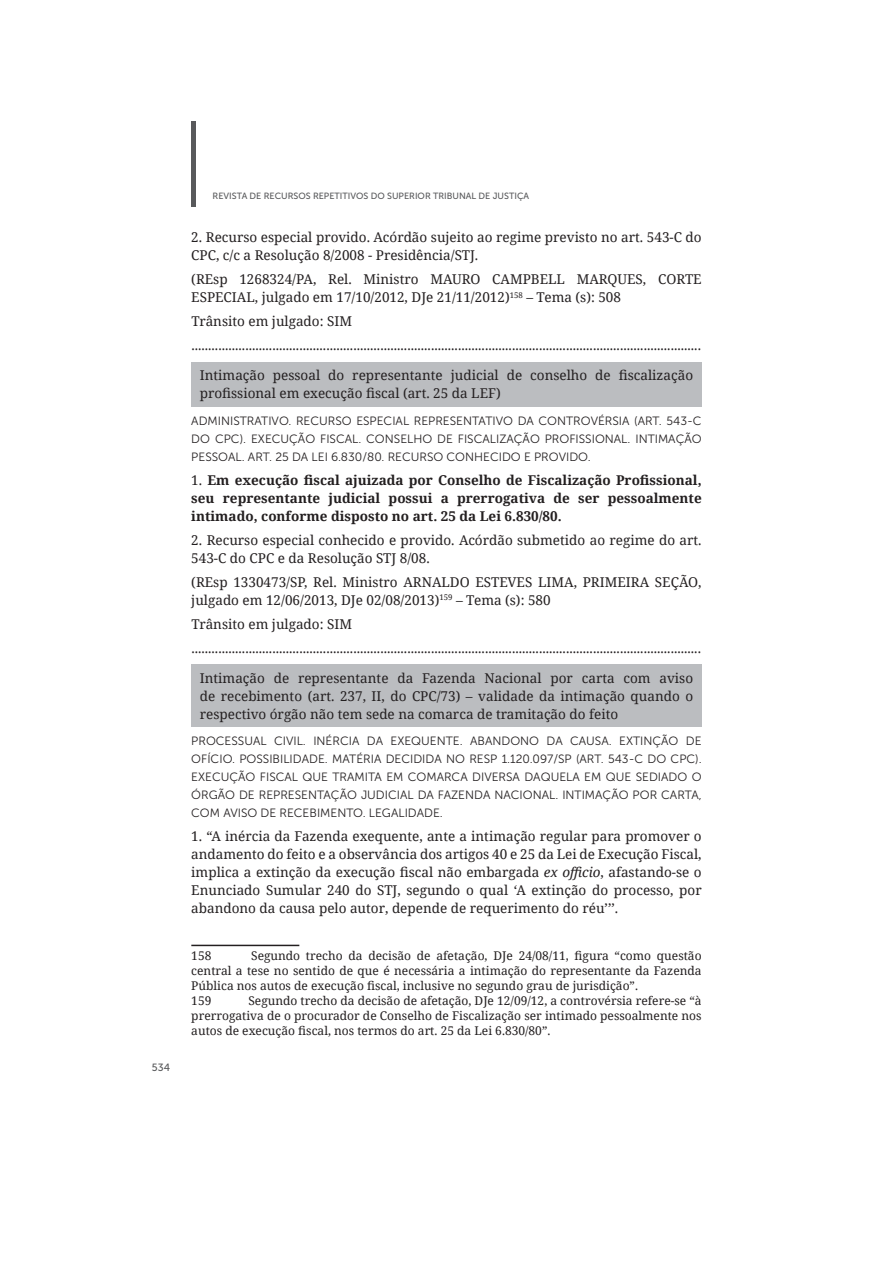
<style>
.page{position:relative;width:893px;height:1263px;background:#fff}
.page>*{position:absolute;margin:0;border:0;box-sizing:border-box;transform-origin:0 0}
.t1{font:13.5px/18px "Noto Serif";color:#231f20}
.t2{font:700 13.5px/18px "Noto Serif";color:#231f20;text-align:justify}
.t3{font:12px/18px "Museo Sans 300";color:#231f20;text-align:justify}
.t4{font:12px/15px "Noto Serif";color:#231f20}
.t5{font:10.5px "Museo Sans 500";color:#58595b}
.t6{font:9px "Museo Sans 500";color:#58595b}
.s1{font-weight:400}
.s2{font-style:italic}
</style>
<div class="page">
<div style="left:191px;top:121px;width:5px;height:85px;background:#58595b"></div>
<div style="left:191px;top:362px;width:511px;height:45px;background:#bbbdc0"></div>
<div style="left:191px;top:665px;width:511px;height:62px;background:#bbbdc0"></div>
<hr style="left:191px;top:945px;width:108px;height:1px;background:#231f20">
<p class="t5" style="left:152px;top:1064px;width:20px">534</p>
<p class="t6" style="left:213px;top:193px;width:318px">REVISTA DE RECURSOS REPETITIVOS DO SUPERIOR TRIBUNAL DE JUSTIÇA</p>
<p class="t1" style="left:191px;top:228px;width:512px">2. Recurso especial provido. Acórdão sujeito ao regime previsto no art. 543-C do<br>CPC, c/c a Resolução 8/2008 - Presidência/STJ.</p>
<p class="t1" style="left:191px;top:270px;width:512px">(REsp 1268324/PA, Rel. Ministro MAURO CAMPBELL MARQUES, CORTE<br>ESPECIAL, julgado em 17/10/2012, DJe 21/11/2012)<sup>158</sup> – Tema (s): 508</p>
<p class="t1" style="left:191px;top:309px;width:511px;line-height:24px">Trânsito em julgado: SIM .......................................................................................................................................................</p>
<p class="t1" style="left:200px;top:366px;width:495px">Intimação pessoal do representante judicial de conselho de fiscalização profissional em execução fiscal (art. 25 da LEF)</p>
<p class="t3" style="left:191px;top:413px;width:512px">ADMINISTRATIVO. RECURSO ESPECIAL REPRESENTATIVO DA CONTROVÉRSIA (ART. 543-C DO CPC). EXECUÇÃO FISCAL. CONSELHO DE FISCALIZAÇÃO PROFISSIONAL. INTIMAÇÃO PESSOAL. ART. 25 DA LEI 6.830/80. RECURSO CONHECIDO E PROVIDO.</p>
<p class="t2" style="left:191px;top:470px;width:512px"><span class="s1">1.</span> Em execução fiscal ajuizada por Conselho de Fiscalização Profissional, seu representante judicial possui a prerrogativa de ser pessoalmente intimado, conforme disposto no art. 25 da Lei 6.830/80.</p>
<p class="t1" style="left:191px;top:530px;width:512px">2. Recurso especial conhecido e provido. Acórdão submetido ao regime do art.<br>543-C do CPC e da Resolução STJ 8/08.</p>
<p class="t1" style="left:191px;top:572px;width:512px">(REsp 1330473/SP, Rel. Ministro ARNALDO ESTEVES LIMA, PRIMEIRA SEÇÃO, julgado em 12/06/2013, DJe 02/08/2013)<sup>159</sup> – Tema (s): 580</p>
<p class="t1" style="left:191px;top:611px;width:511px;line-height:24px">Trânsito em julgado: SIM .......................................................................................................................................................</p>
<p class="t1" style="left:200px;top:669px;width:495px;text-align:justify">Intimação de representante da Fazenda Nacional por carta com aviso de recebimento (art. 237, II, do CPC/73) – validade da intimação quando o respectivo órgão não tem sede na comarca de tramitação do feito</p>
<p class="t3" style="left:191px;top:733px;width:512px">PROCESSUAL CIVIL. INÉRCIA DA EXEQUENTE. ABANDONO DA CAUSA. EXTINÇÃO DE OFÍCIO. POSSIBILIDADE. MATÉRIA DECIDIDA NO RESP 1.120.097/SP (ART. 543-C DO CPC).<br>EXECUÇÃO FISCAL QUE TRAMITA EM COMARCA DIVERSA DAQUELA EM QUE SEDIADO O ÓRGÃO DE REPRESENTAÇÃO JUDICIAL DA FAZENDA NACIONAL. INTIMAÇÃO POR CARTA, COM AVISO DE RECEBIMENTO. LEGALIDADE.</p>
<p class="t1" style="left:191px;top:827px;width:512px;text-align:justify">1. “A inércia da Fazenda exequente, ante a intimação regular para promover o andamento do feito e a observância dos artigos 40 e 25 da Lei de Execução Fiscal, implica a extinção da execução fiscal não embargada <span class="s2">ex officio</span>, afastando-se o Enunciado Sumular 240 do STJ, segundo o qual ‘A extinção do processo, por abandono da causa pelo autor, depende de requerimento do réu’’’.</p>
<p class="t4" style="left:191px;top:948px;width:22px">158</p>
<p class="t4" style="left:191px;top:948px;width:512px;text-indent:60px">Segundo trecho da decisão de afetação, DJe 24/08/11, figura “como questão central a tese no sentido de que é necessária a intimação do representante da Fazenda Pública nos autos de execução fiscal, inclusive no segundo grau de jurisdição”.<br>159</p>
<p class="t4" style="left:191px;top:993px;width:512px;text-align:justify;text-indent:57px">Segundo trecho da decisão de afetação, DJe 12/09/12, a controvérsia refere-se “à prerrogativa de o procurador de Conselho de Fiscalização ser intimado pessoalmente nos autos de execução fiscal, nos termos do art. 25 da Lei 6.830/80”.</p>
</div>
